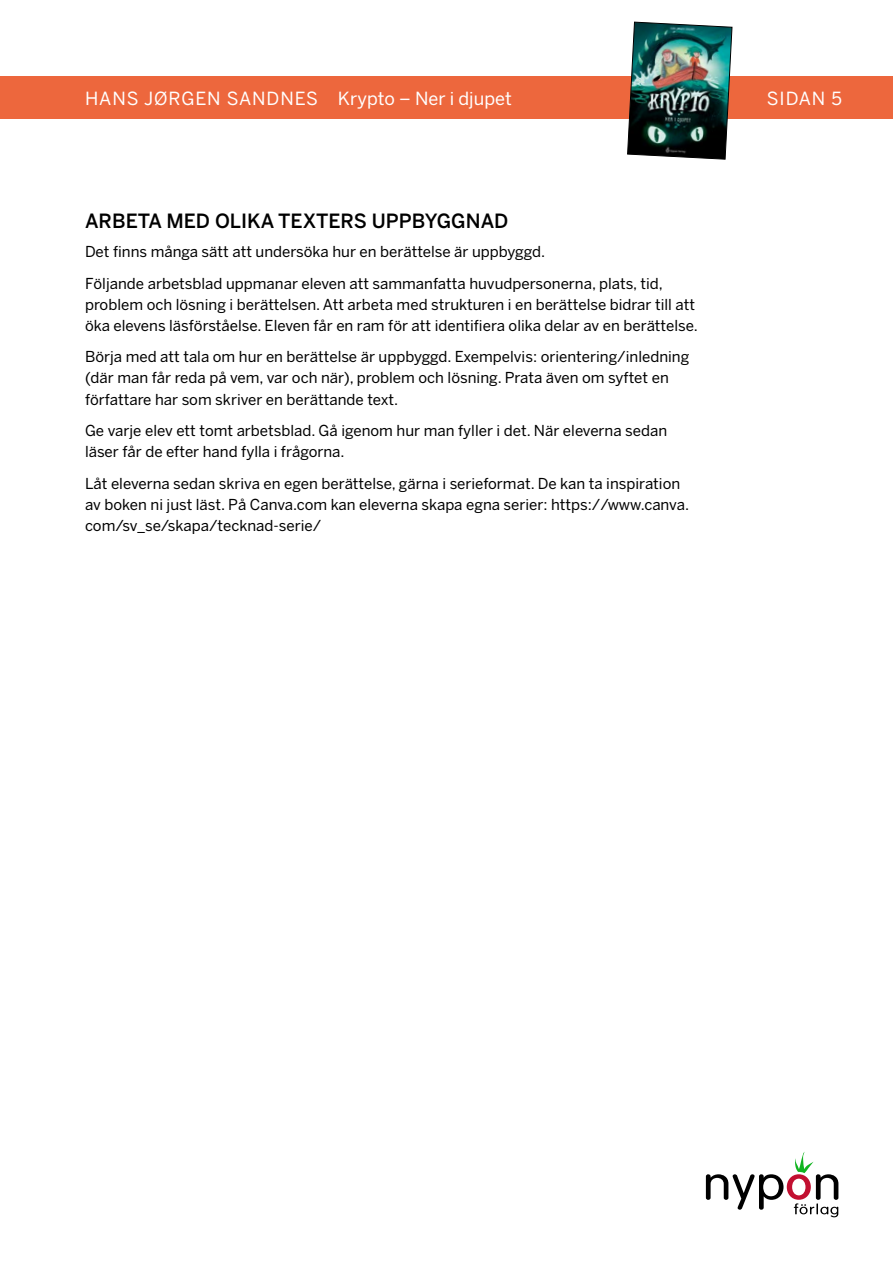
<style>
.page{position:relative;width:893px;height:1263px;background:#fff}
.page>*{position:absolute;margin:0;border:0;box-sizing:border-box;transform-origin:0 0}
.t1{font:500 19.5px "Benton Sans";color:#000}
.t2{font:18px "Benton Sans";letter-spacing:.035em;color:#fff}
.t3{font:15px/21px "Benton Sans";color:#000}
</style>
<div class="page">
<div style="left:0;top:77px;width:893px;height:42px;background:#ed673d"></div>
<img style="left:627px;top:21px;width:106px;height:139px">
<svg style="left:706px;top:1152px;width:132px;height:65px"></svg>
<p class="t2" style="left:85px;top:88px;width:428px">HANS JØRGEN SANDNES Krypto – Ner i djupet</p>
<p class="t2" style="left:767px;top:88px;width:77px">SIDAN 5</p>
<h1 class="t1" style="left:85px;top:210px;width:425px">ARBETA MED OLIKA TEXTERS UPPBYGGNAD</h1>
<p class="t3" style="left:85px;top:237px;width:579px;line-height:31.5px">Det finns många sätt att undersöka hur en berättelse är uppbyggd.<br>Följande arbetsblad uppmanar eleven att sammanfatta huvudpersonerna, plats, tid,</p>
<p class="t3" style="left:85px;top:294px;width:614px">problem och lösning i berättelsen. Att arbeta med strukturen i en berättelse bidrar till att öka elevens läsförståelse. Eleven får en ram för att identifiera olika delar av en berättelse.</p>
<p class="t3" style="left:85px;top:347px;width:606px">Börja med att tala om hur en berättelse är uppbyggd. Exempelvis: orientering/inledning (där man får reda på vem, var och när), problem och lösning. Prata även om syftet en författare har som skriver en berättande text.</p>
<p class="t3" style="left:85px;top:420px;width:584px">Ge varje elev ett tomt arbetsblad. Gå igenom hur man fyller i det. När eleverna sedan läser får de efter hand fylla i frågorna.</p>
<p class="t3" style="left:85px;top:473px;width:606px">Låt eleverna sedan skriva en egen berättelse, gärna i serieformat. De kan ta inspiration av boken ni just läst. På Canva.com kan eleverna skapa egna serier: https://www.canva. com/sv_se/skapa/tecknad-serie/</p>
</div>
